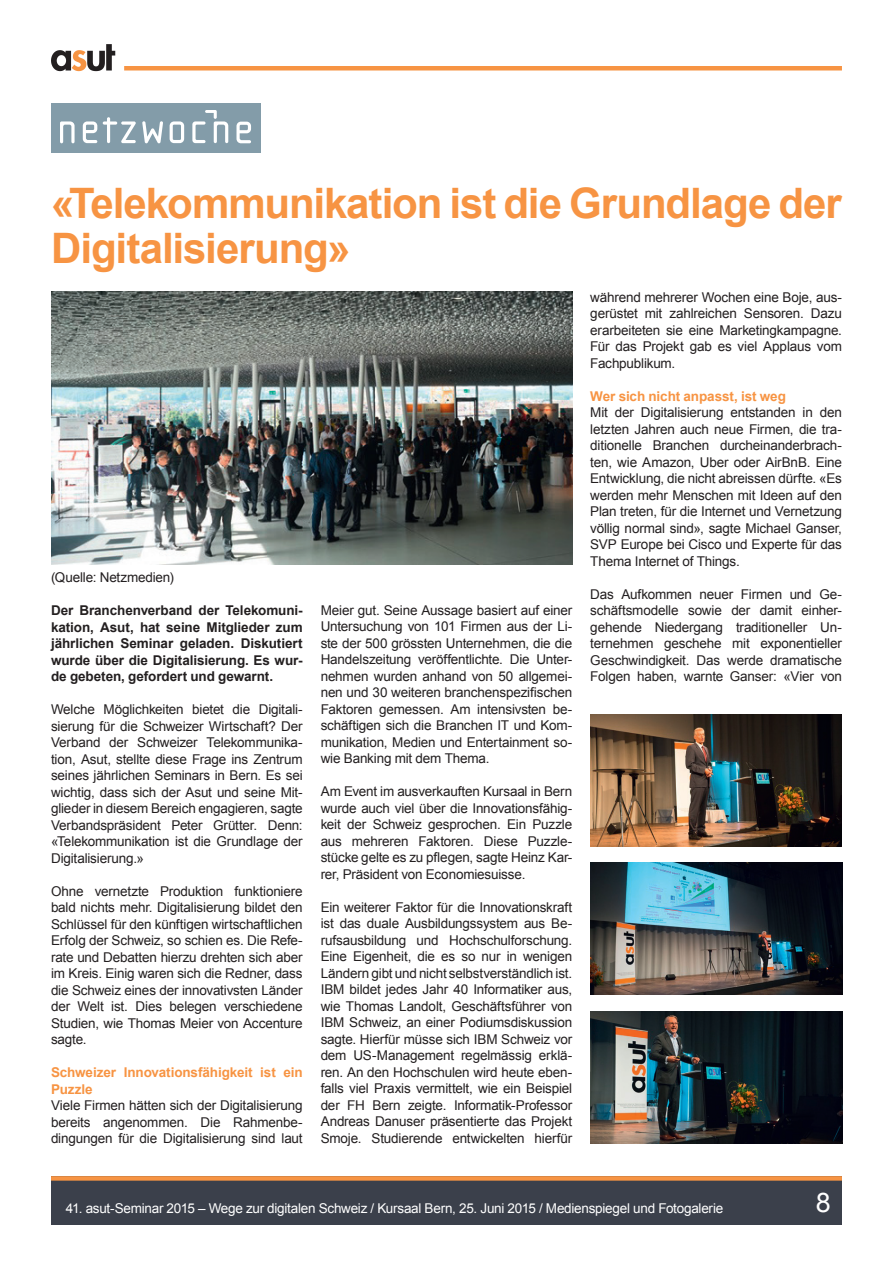
<style>
.page{position:relative;width:893px;height:1263px;background:#fff}
.page>*{position:absolute;margin:0;border:0;box-sizing:border-box;transform-origin:0 0}
.t1{font:700 42px/45px "Arial";letter-spacing:-.025em;color:#f79443}
.t2{font:27px "Arial";color:#fff}
.t3{font:13.5px/16.5px "Arial";letter-spacing:-.015em;color:#231f20;text-align:justify}
.t4{font:700 13.5px/16.5px "Arial";letter-spacing:-.005em;color:#231f20;text-align:justify}
.t5{font:13.5px "Arial";letter-spacing:-.02em;color:#fff}
.t6{font:700 13.5px/16.5px "Arial";letter-spacing:-.01em;color:#f79443}
</style>
<div class="page">
<div style="left:51px;top:1176px;width:791px;height:49px;background:#3b404b"></div>
<div style="left:51px;top:1176px;width:791px;height:5px;background:#f79443"></div>
<svg style="left:51px;top:44px;width:64px;height:27px"></svg>
<div style="left:124px;top:66px;width:718px;height:5px;background:#f79443"></div>
<div style="left:51px;top:104px;width:209px;height:49px;background:#839ca9"></div>
<svg style="left:170px;top:121px;width:14px;height:22px"></svg>
<svg style="left:142px;top:121px;width:21px;height:22px"></svg>
<svg style="left:60px;top:121px;width:15px;height:22px"></svg>
<svg style="left:192px;top:110px;width:36px;height:33px"></svg>
<svg style="left:103px;top:117px;width:33px;height:26px"></svg>
<svg style="left:83px;top:121px;width:14px;height:22px"></svg>
<svg style="left:236px;top:122px;width:15px;height:21px"></svg>
<img style="left:51px;top:291px;width:521px;height:274px">
<img style="left:590px;top:714px;width:252px;height:132px">
<img style="left:590px;top:863px;width:252px;height:132px">
<img style="left:590px;top:1011px;width:252px;height:132px">
<h1 class="t1" style="left:51px;top:182px;width:792px">«Telekommunikation ist die Grundlage der<br>Digitalisierung»</h1>
<p class="t3" style="left:51px;top:569px;width:124px">(Quelle: Netzmedien)</p>
<p class="t4" style="left:51px;top:602px;width:253px">Der Branchenverband der Telekomuni&shy;kation, Asut, hat seine Mitglieder zum jährlichen Seminar geladen. Diskutiert wurde über die Digitalisierung. Es wur&shy;de gebeten, gefordert und gewarnt.</p>
<p class="t3" style="left:51px;top:701px;width:253px">Welche Möglichkeiten bietet die Digitali&shy;sierung für die Schweizer Wirtschaft? Der Verband der Schweizer Telekommunika&shy;tion, Asut, stellte diese Frage ins Zentrum seines jährlichen Seminars in Bern. Es sei wichtig, dass sich der Asut und seine Mit&shy;glieder in diesem Bereich engagieren, sagte Verbandspräsident Peter Grütter. Denn: «Telekommunikation ist die Grundlage der Digitalisierung.»</p>
<p class="t3" style="left:51px;top:883px;width:253px">Ohne vernetzte Produktion funktioniere bald nichts mehr. Digitalisierung bildet den Schlüssel für den künftigen wirtschaftlichen Erfolg der Schweiz, so schien es. Die Refe&shy;rate und Debatten hierzu drehten sich aber im Kreis. Einig waren sich die Redner, dass die Schweiz eines der innovativsten Länder der Welt ist. Dies belegen verschiedene Studien, wie Thomas Meier von Accenture sagte.</p>
<p class="t6" style="left:51px;top:1064px;width:253px">Schweizer Innovationsfähigkeit ist ein<br>Puzzle</p>
<p class="t3" style="left:51px;top:1097px;width:253px">Viele Firmen hätten sich der Digitalisierung bereits angenommen. Die Rahmenbe&shy;dingungen für die Digitalisierung sind laut</p>
<p class="t3" style="left:321px;top:602px;width:253px">Meier gut. Seine Aussage basiert auf einer Untersuchung von 101 Firmen aus der Li&shy;ste der 500 grössten Unternehmen, die die Handelszeitung veröffentlichte. Die Unter&shy;nehmen wurden anhand von 50 allgemei&shy;nen und 30 weiteren branchenspezifischen Faktoren gemessen. Am intensivsten be&shy;schäftigen sich die Branchen IT und Kom&shy;munikation, Medien und Entertainment so&shy;wie Banking mit dem Thema.</p>
<p class="t3" style="left:321px;top:784px;width:253px">Am Event im ausverkauften Kursaal in Bern wurde auch viel über die Innovationsfähig&shy;keit der Schweiz gesprochen. Ein Puzzle aus mehreren Faktoren. Diese Puzzle&shy;stücke gelte es zu pflegen, sagte Heinz Kar&shy;rer, Präsident von Economiesuisse.</p>
<p class="t3" style="left:321px;top:899px;width:253px">Ein weiterer Faktor für die Innovationskraft ist das duale Ausbildungssystem aus Be&shy;rufsausbildung und Hochschulforschung.<br>Eine Eigenheit, die es so nur in wenigen Ländern gibt und nicht selbstverständlich ist.<br>IBM bildet jedes Jahr 40 Informatiker aus, wie Thomas Landolt, Geschäftsführer von IBM Schweiz, an einer Podiumsdiskussion sagte. Hierfür müsse sich IBM Schweiz vor dem US-Management regelmässig erklä&shy;ren. An den Hochschulen wird heute eben&shy;falls viel Praxis vermittelt, wie ein Beispiel der FH Bern zeigte. Informatik-Professor Andreas Danuser präsentierte das Projekt Smoje. Studierende entwickelten hierfür</p>
<p class="t3" style="left:590px;top:289px;width:253px">während mehrerer Wochen eine Boje, aus&shy;gerüstet mit zahlreichen Sensoren. Dazu erarbeiteten sie eine Marketingkampagne.<br>Für das Projekt gab es viel Applaus vom Fachpublikum.</p>
<p class="t6" style="left:590px;top:388px;width:197px">Wer sich nicht anpasst, ist weg</p>
<p class="t3" style="left:590px;top:404px;width:253px">Mit der Digitalisierung entstanden in den letzten Jahren auch neue Firmen, die tra&shy;ditionelle Branchen durcheinanderbrach&shy;ten, wie Amazon, Uber oder AirBnB. Eine Entwicklung, die nicht abreissen dürfte. «Es werden mehr Menschen mit Ideen auf den Plan treten, für die Internet und Vernetzung völlig normal sind», sagte Michael Ganser, SVP Europe bei Cisco und Experte für das Thema Internet of Things.</p>
<p class="t3" style="left:590px;top:586px;width:253px">Das Aufkommen neuer Firmen und Ge&shy;schäftsmodelle sowie der damit einher&shy;gehende Niedergang traditioneller Un&shy;ternehmen geschehe mit exponentieller Geschwindigkeit. Das werde dramatische Folgen haben, warnte Ganser: «Vier von</p>
<p class="t5" style="left:66px;top:1199px;width:659px">41. asut-Seminar 2015 – Wege zur digitalen Schweiz / Kursaal Bern, 25. Juni 2015 / Medienspiegel und Fotogalerie</p>
<h2 class="t2" style="left:816px;top:1185px;width:17px">8</h2>
</div>
